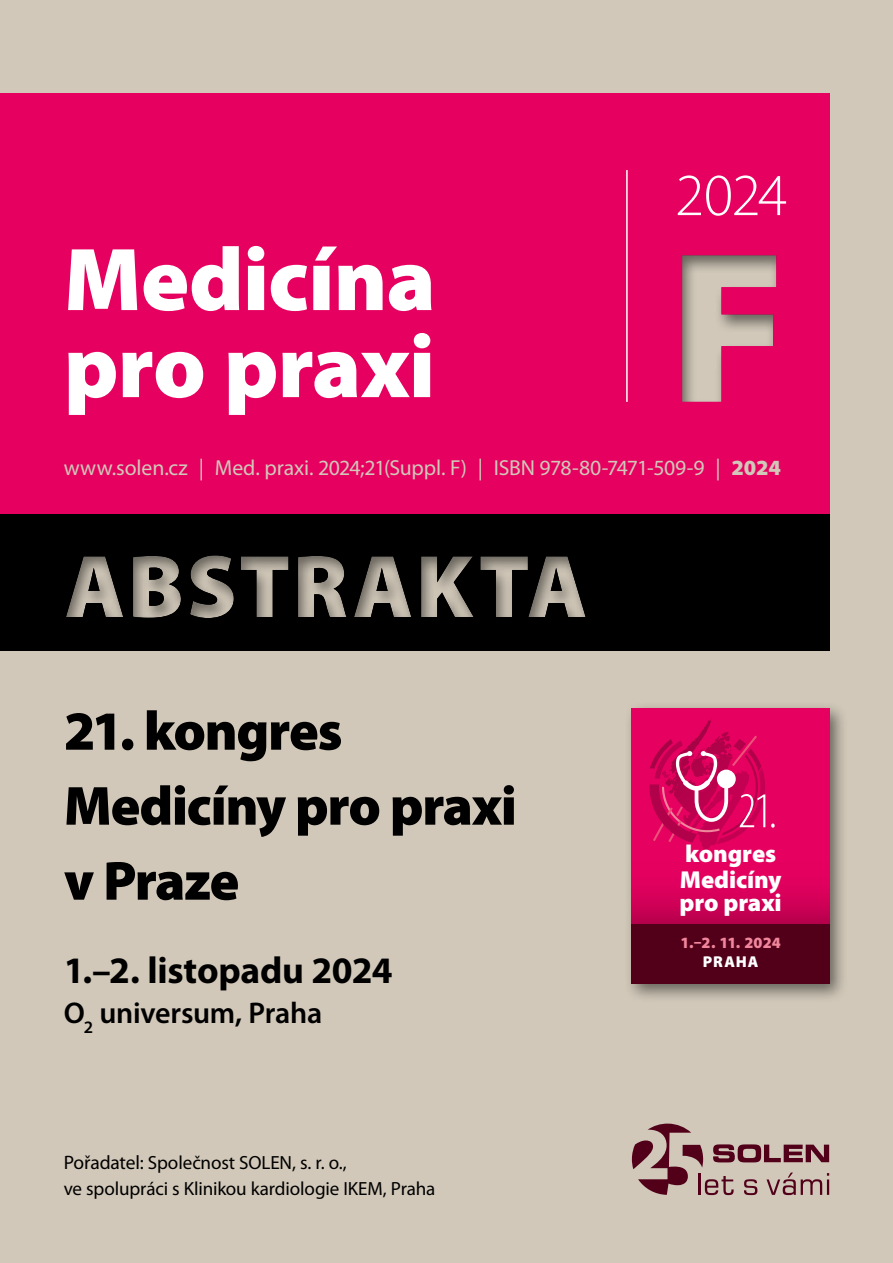
<style>
.page{position:relative;width:893px;height:1263px;background:#d1c8b9}
.page>*{position:absolute;margin:0;border:0;box-sizing:border-box;transform-origin:0 0}
.t1{font:900 217.5px "Myriad Pro";color:#d1c8b9}
.t2{font:900 90px/87px "Myriad Pro";letter-spacing:-.01em;color:#fff}
.t3{font:300 60px "Myriad Pro";color:#fff}
.t4{font:900 55.5px/75px "Myriad Pro";letter-spacing:-.025em;color:#000}
.t5{font:300 condensed 50.4px "Myriad Pro";color:#fff}
.t6{font:700 37.5px "Myriad Pro";letter-spacing:-.01em;color:#000}
.t7{font:600 30px "Myriad Pro";letter-spacing:-.01em;color:#000}
.t8{font:900 24.6px/26.4px "Myriad Pro";letter-spacing:-.005em;color:#fff}
.t9{font:21.75px "Myriad Pro";letter-spacing:-.005em;color:#d1c8b9}
.t10{font:19.05px/26.4px "Myriad Pro";letter-spacing:-.01em;color:#000}
.t11{font:900 15.75px "Myriad Pro";letter-spacing:.01em;color:#f0869c}
.t12{font:900 15.75px "Myriad Pro";letter-spacing:.06em;color:#fff}
.s1{font-weight:900}
.s2{font-size:19.5px}
</style>
<div class="page">
<div style="left:0;top:94px;width:829px;height:420px;background:#e60060"></div>
<div style="left:0;top:514px;width:829px;height:137px;background:#000"></div>
<hr style="left:626px;top:170px;width:2px;height:232px;background:#fff">
<div style="left:632px;top:183px;width:261px;height:274px;background:#000;opacity:.5"></div>
<div style="left:624px;top:701px;width:224px;height:302px;background:#000;opacity:.5"></div>
<div style="left:632px;top:708px;width:198px;height:276px;background:#e60060"></div>
<div style="left:632px;top:856px;width:198px;height:68px;background:linear-gradient(to bottom,#f00064,#bf0050)"></div>
<svg style="left:649px;top:718px;width:116px;height:126px"></svg>
<div style="left:632px;top:924px;width:198px;height:60px;background:#52001a"></div>
<div style="left:64px;top:553px;width:522px;height:66px;background:#000;opacity:.5"></div>
<svg style="left:632px;top:1123px;width:197px;height:72px"></svg>
<h2 class="t2" style="left:64px;top:233px;width:373px">Medicína pro praxi</h2>
<h3 class="t3" style="left:675px;top:159px;width:114px">2024</h3>
<h1 class="t1" style="left:669px;top:183px;width:120px">F</h1>
<p class="t9" style="left:64px;top:454px;width:718px">www.solen.cz | Med. praxi. 2024;21(Suppl. F) | ISBN 978-80-7471-509-9 | <span class="s1">2024</span></p>
<h3 class="t4" style="left:64px;top:691px;width:455px">21. kongres<br>Medicíny pro praxi v Praze</h3>
<h3 class="t6" style="left:64px;top:946px;width:330px">1.–2. listopadu 2024</h3>
<h3 class="t7" style="left:64px;top:994px;width:260px">O<sub>2</sub> universum, Praha</h3>
<p class="t10" style="left:64px;top:1149px;width:373px"><span class="s2">Pořadatel:</span> Společnost SOLEN, s. r. o.,<br>ve spolupráci s Klinikou kardiologie IKEM, Praha</p>
<h3 class="t5" style="left:738px;top:781px;width:41px">21.</h3>
<p class="t8" style="left:680px;top:839px;width:103px">kongres<br>Medicíny</p>
<p class="t8" style="left:680px;top:888px;width:104px">pro praxi</p>
<p class="t11" style="left:680px;top:932px;width:102px">1.–2. 11. 2024</p>
<p class="t12" style="left:703px;top:951px;width:57px">PRAHA</p>
</div>
